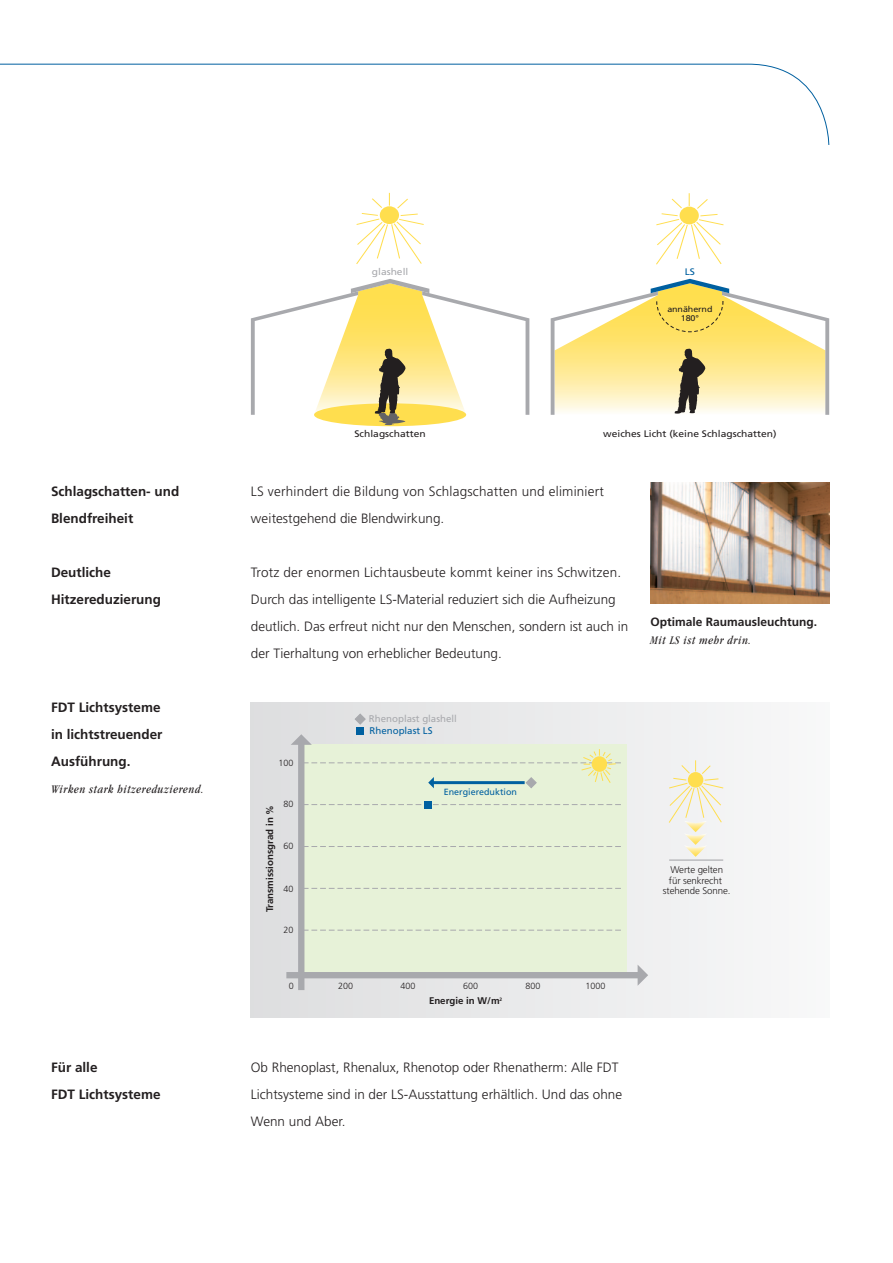
<style>
.page{position:relative;width:893px;height:1263px;background:#fff}
.page>*{position:absolute;margin:0;border:0;box-sizing:border-box;transform-origin:0 0}
.t1{font:300 13.5px/27px "Frutiger";color:#231f20}
.t2{font:700 13.5px/27px "Frutiger";color:#231f20}
.t3{font:italic condensed 12px "Garamond";letter-spacing:.05em;color:#231f20}
.t4{font:700 12px "Frutiger";color:#231f20}
.t5{font:300 9.75px/10.8px "Frutiger";letter-spacing:-.01em;color:#231f20;text-align:center}
.t6{font:700 9.75px "Frutiger";color:#231f20}
.t7{font:9.75px "Frutiger";color:#a8a9ad}
.t8{font:9.75px "Frutiger";color:#0060a0}
.t9{font:9.45px "Frutiger";color:#231f20;scale:1.09 1}
.t10{font:9.45px "Frutiger";color:#a8a9ad;scale:1.09 1}
.t11{font:9.45px "Frutiger";color:#0060a0;scale:1.09 1}
.t12{font:300 9px "Frutiger";color:#231f20}
.t13{font:9px "Frutiger";color:#0060a0}
.t14{font:8.25px/9.4px "Frutiger";letter-spacing:-.01em;color:#231f20;text-align:center;scale:1.09 1}
</style>
<div class="page">
<div style="left:251px;top:703px;width:578px;height:315px;background:linear-gradient(to right,#dddedf,#f8f8f9)"></div>
<svg style="left:251px;top:279px;width:278px;height:146px"></svg>
<svg style="left:356px;top:193px;width:68px;height:71px"></svg>
<div style="left:380px;top:206px;width:19px;height:18px;background:#ffde4e;border-radius:50%"></div>
<svg style="left:551px;top:279px;width:278px;height:136px"></svg>
<svg style="left:656px;top:193px;width:68px;height:72px"></svg>
<div style="left:680px;top:207px;width:19px;height:17px;background:#ffde4e;border-radius:50%"></div>
<svg style="left:0;top:63px;width:830px;height:82px"></svg>
<img style="left:0;top:64px;width:1px;height:441px">
<svg style="left:668px;top:760px;width:56px;height:97px"></svg>
<div style="left:688px;top:772px;width:15px;height:16px;background:#ffde4e;border-radius:50%"></div>
<hr style="left:669px;top:859px;width:54px;height:2px;background:#a8a9ad">
<svg style="left:355px;top:714px;width:10px;height:10px"></svg>
<div style="left:357px;top:727px;width:7px;height:7px;background:#0060a0"></div>
<svg style="left:286px;top:734px;width:362px;height:256px;background:#e2ebd7"></svg>
<img style="left:651px;top:482px;width:178px;height:122px">
<p class="t2" style="left:51px;top:478px;width:130px">Schlagschatten- und<br>Blendfreiheit</p>
<p class="t2" style="left:51px;top:559px;width:112px">Deutliche<br>Hitzereduzierung</p>
<p class="t2" style="left:51px;top:694px;width:113px">FDT Lichtsysteme in lichtstreuender<br>Ausführung.</p>
<p class="t3" style="left:51px;top:782px;width:154px">Wirken stark hitzereduzierend.</p>
<p class="t2" style="left:51px;top:1054px;width:111px">Für alle<br>FDT Lichtsysteme</p>
<p class="t10" style="left:372px;top:266px;width:35px">glashell</p>
<p class="t11" style="left:685px;top:266px;width:11px">LS</p>
<p class="t14" style="left:667px;top:304px;width:43px">annähernd<br>180°</p>
<p class="t9" style="left:354px;top:428px;width:67px">Schlagschatten</p>
<p class="t9" style="left:603px;top:428px;width:161px">weiches Licht (keine Schlagschatten)</p>
<p class="t1" style="left:251px;top:478px;width:355px">LS verhindert die Bildung von Schlagschatten und eliminiert weitestgehend die Blendwirkung.</p>
<p class="t1" style="left:251px;top:559px;width:379px">Trotz der enormen Lichtausbeute kommt keiner ins Schwitzen.<br>Durch das intelligente LS-Material reduziert sich die Aufheizung deutlich. Das erfreut nicht nur den Menschen, sondern ist auch in der Tierhaltung von erheblicher Bedeutung.</p>
<p class="t12" style="left:278px;top:757px;width:16px">100</p>
<p class="t6" style="left:264px;top:912px;width:109px;rotate:-90deg">Transmissionsgrad in %</p>
<p class="t12" style="left:283px;top:799px;width:11px">80</p>
<p class="t12" style="left:283px;top:841px;width:11px">60</p>
<p class="t12" style="left:283px;top:883px;width:11px">40</p>
<p class="t12" style="left:283px;top:925px;width:11px">20</p>
<p class="t12" style="left:289px;top:981px;width:6px">0</p>
<p class="t7" style="left:369px;top:713px;width:89px">Rhenoplast glashell</p>
<p class="t8" style="left:370px;top:725px;width:65px">Rhenoplast LS</p>
<p class="t13" style="left:444px;top:787px;width:75px">Energiereduktion</p>
<p class="t12" style="left:338px;top:981px;width:16px">200</p>
<p class="t12" style="left:401px;top:981px;width:16px">400</p>
<p class="t12" style="left:463px;top:981px;width:16px">600</p>
<p class="t12" style="left:525px;top:981px;width:16px">800</p>
<p class="t6" style="left:429px;top:995px;width:75px">Energie in W/m<sup>2</sup></p>
<p class="t12" style="left:585px;top:981px;width:21px">1000</p>
<p class="t1" style="left:251px;top:1054px;width:373px">Ob Rhenoplast, Rhenalux, Rhenotop oder Rhenatherm: Alle FDT<br>Lichtsysteme sind in der LS-Ausstattung erhältlich. Und das ohne<br>Wenn und Aber.</p>
<p class="t4" style="left:651px;top:615px;width:168px">Optimale Raumausleuchtung.</p>
<p class="t3" style="left:651px;top:634px;width:102px">Mit LS ist mehr drin.</p>
<p class="t5" style="left:663px;top:864px;width:69px">Werte gelten<br>für senkrecht stehende Sonne.</p>
</div>
